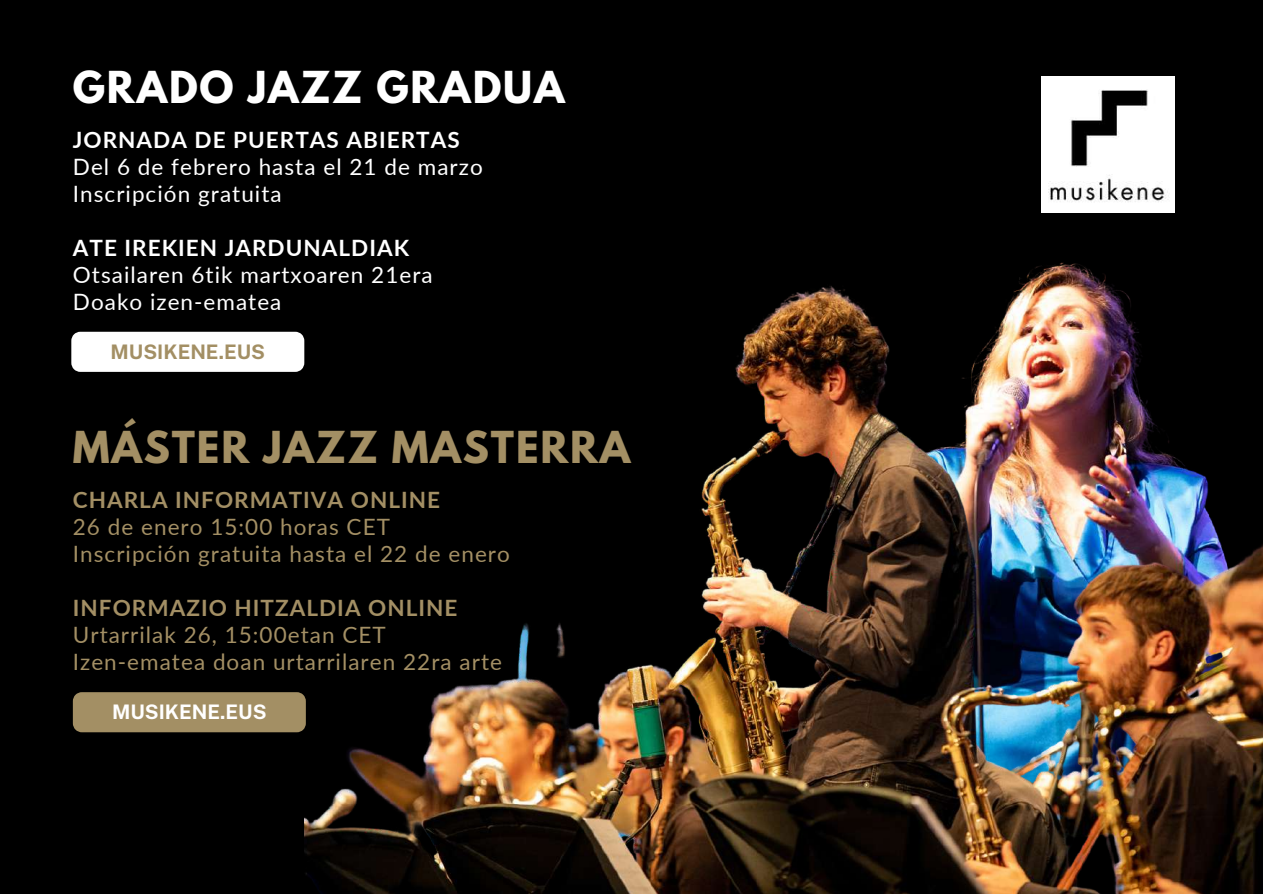
<style>
.page{position:relative;width:1263px;height:894px;background:#fff}
.page>*{position:absolute;margin:0;border:0;box-sizing:border-box;transform-origin:0 0}
.t1{font:700 39px "League Spartan";letter-spacing:.045em;color:#a38f64}
.t2{font:700 39px "League Spartan";letter-spacing:.045em;color:#fff}
.t3{font:22.5px/27px "Lato";letter-spacing:.045em;color:#a38f64}
.t4{font:22.5px/27px "Lato";letter-spacing:.045em;color:#fff}
.t5{font:700 22.5px "Lato";letter-spacing:.045em;color:#a38f64}
.t6{font:700 22.5px "Lato";letter-spacing:.045em;color:#fff}
.t7{font:700 19.95px "Public Sans";color:#a38f64}
.t8{font:700 19.95px "Public Sans";color:#fff}
</style>
<div class="page">
<div style="left:0;top:0;width:1263px;height:893px;background:#000"></div>
<img style="left:304px;top:212px;width:959px;height:681px">
<img style="left:1041px;top:76px;width:133px;height:136px">
<div style="left:71px;top:331px;width:233px;height:41px;background:#fff"></div>
<div style="left:73px;top:692px;width:233px;height:40px;background:#a38f64"></div>
<h1 class="t2" style="left:73px;top:67px;width:493px">GRADO JAZZ GRADUA</h1>
<p class="t6" style="left:73px;top:125px;width:388px">JORNADA DE PUERTAS ABIERTAS</p>
<p class="t4" style="left:73px;top:152px;width:411px">Del 6 de febrero hasta el 21 de marzo<br>Inscripción gratuita</p>
<p class="t6" style="left:73px;top:233px;width:338px">ATE IREKIEN JARDUNALDIAK</p>
<p class="t4" style="left:73px;top:260px;width:361px">Otsailaren 6tik martxoaren 21era<br>Doako izen-ematea</p>
<p class="t7" style="left:111px;top:340px;width:156px">MUSIKENE.EUS</p>
<h1 class="t1" style="left:73px;top:427px;width:559px">MÁSTER JAZZ MASTERRA</h1>
<p class="t5" style="left:73px;top:485px;width:369px">CHARLA INFORMATIVA ONLINE</p>
<p class="t3" style="left:73px;top:512px;width:439px">26 de enero 15:00 horas CET<br>Inscripción gratuita hasta el 22 de enero</p>
<p class="t5" style="left:73px;top:593px;width:386px">INFORMAZIO HITZALDIA ONLINE</p>
<p class="t3" style="left:73px;top:620px;width:431px">Urtarrilak 26, 15:00etan CET<br>Izen-ematea doan urtarrilaren 22ra arte</p>
<p class="t8" style="left:112px;top:700px;width:156px">MUSIKENE.EUS</p>
</div>
